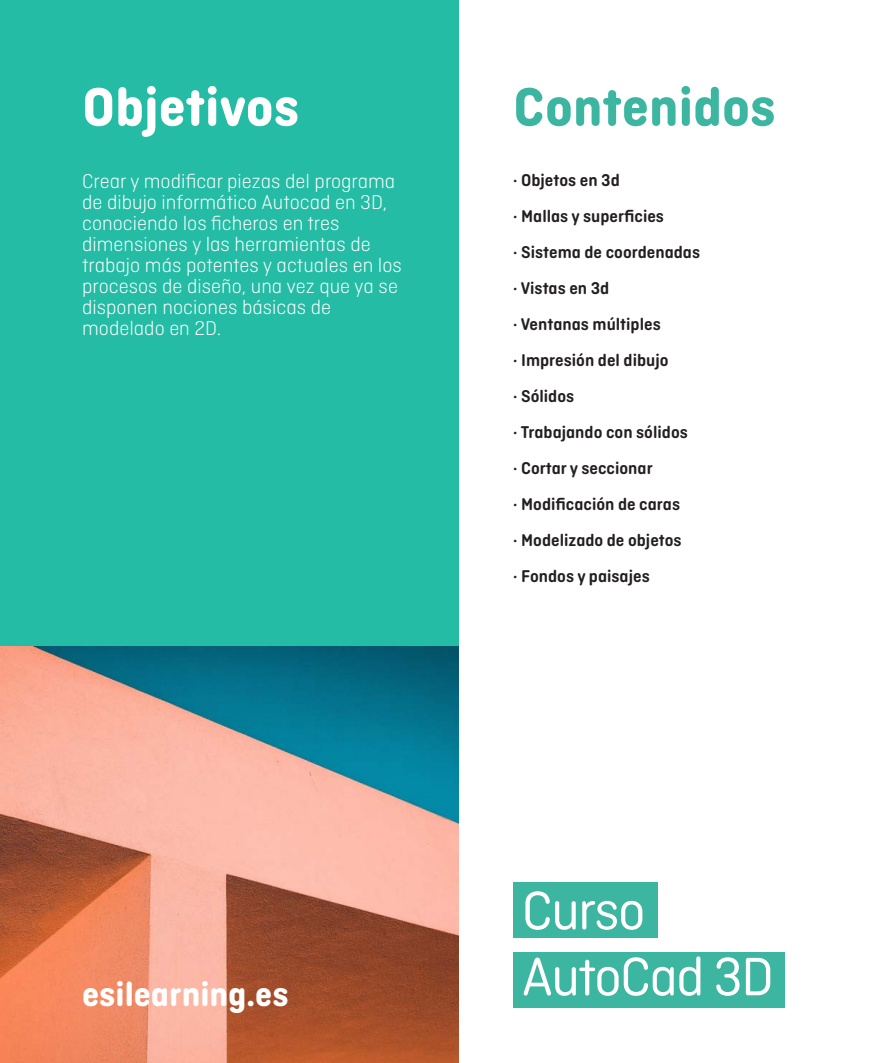
<style>
.page{position:relative;width:893px;height:1063px;background:#fff}
.page>*{position:absolute;margin:0;border:0;box-sizing:border-box;transform-origin:0 0}
.t1{font:57px "Ciutadella Rounded";letter-spacing:-.03em;color:#fff}
.t2{font:700 57px "Ciutadella Rounded";color:#3cb5a1}
.t3{font:700 57px "Ciutadella Rounded";color:#fff}
.TEMA{font:700 36px "Ciutadella Rounded";color:#fff}
.t4{font:300 21px/21px "Ciutadella Rounded";color:#fff}
.t5{font:600 18px "Ciutadella Rounded";color:#231f20}
</style>
<div class="page">
<div style="left:0;top:0;width:458px;height:682px;background:#24bca4"></div>
<img style="left:0;top:646px;width:458px;height:417px">
<div style="left:513px;top:882px;width:145px;height:56px;background:#3cb5a1"></div>
<div style="left:513px;top:952px;width:271px;height:56px;background:#3cb5a1"></div>
<p class="t3" style="left:82px;top:74px;width:219px">Objetivos</p>
<p class="t2" style="left:513px;top:74px;width:264px">Contenidos</p>
<p class="t5" style="left:513px;top:170px;width:108px">· Objetos en 3d</p>
<p class="t5" style="left:513px;top:206px;width:152px">· Mallas y superficies</p>
<p class="t5" style="left:513px;top:242px;width:188px">· Sistema de coordenadas</p>
<p class="t5" style="left:513px;top:278px;width:98px">· Vistas en 3d</p>
<p class="t5" style="left:513px;top:314px;width:149px">· Ventanas múltiples</p>
<p class="t5" style="left:513px;top:350px;width:157px">· Impresión del dibujo</p>
<p class="t5" style="left:513px;top:386px;width:63px">· Sólidos</p>
<p class="t5" style="left:513px;top:422px;width:176px">· Trabajando con sólidos</p>
<p class="t5" style="left:513px;top:458px;width:141px">· Cortar y seccionar</p>
<p class="t5" style="left:513px;top:494px;width:168px">· Modificación de caras</p>
<p class="t5" style="left:513px;top:530px;width:170px">· Modelizado de objetos</p>
<p class="t5" style="left:513px;top:566px;width:138px">· Fondos y paisajes</p>
<p class="t4" style="left:82px;top:171px;width:315px">Crear y modificar piezas del programa de dibujo informático Autocad en 3D,</p>
<p class="t4" style="left:82px;top:213px;width:259px">conociendo los ficheros en tres</p>
<p class="t4" style="left:82px;top:234px;width:321px">dimensiones y las herramientas de trabajo más potentes y actuales en los procesos de diseño, una vez que ya se</p>
<p class="t4" style="left:82px;top:297px;width:250px">disponen nociones básicas de</p>
<p class="t4" style="left:82px;top:318px;width:141px">modelado en 2D.</p>
<p class="TEMA" style="left:82px;top:973px;width:208px">esilearning.es</p>
<p class="t1" style="left:522px;top:879px;width:125px">Curso</p>
<p class="t1" style="left:522px;top:945px;width:254px">AutoCad 3D</p>
</div>
